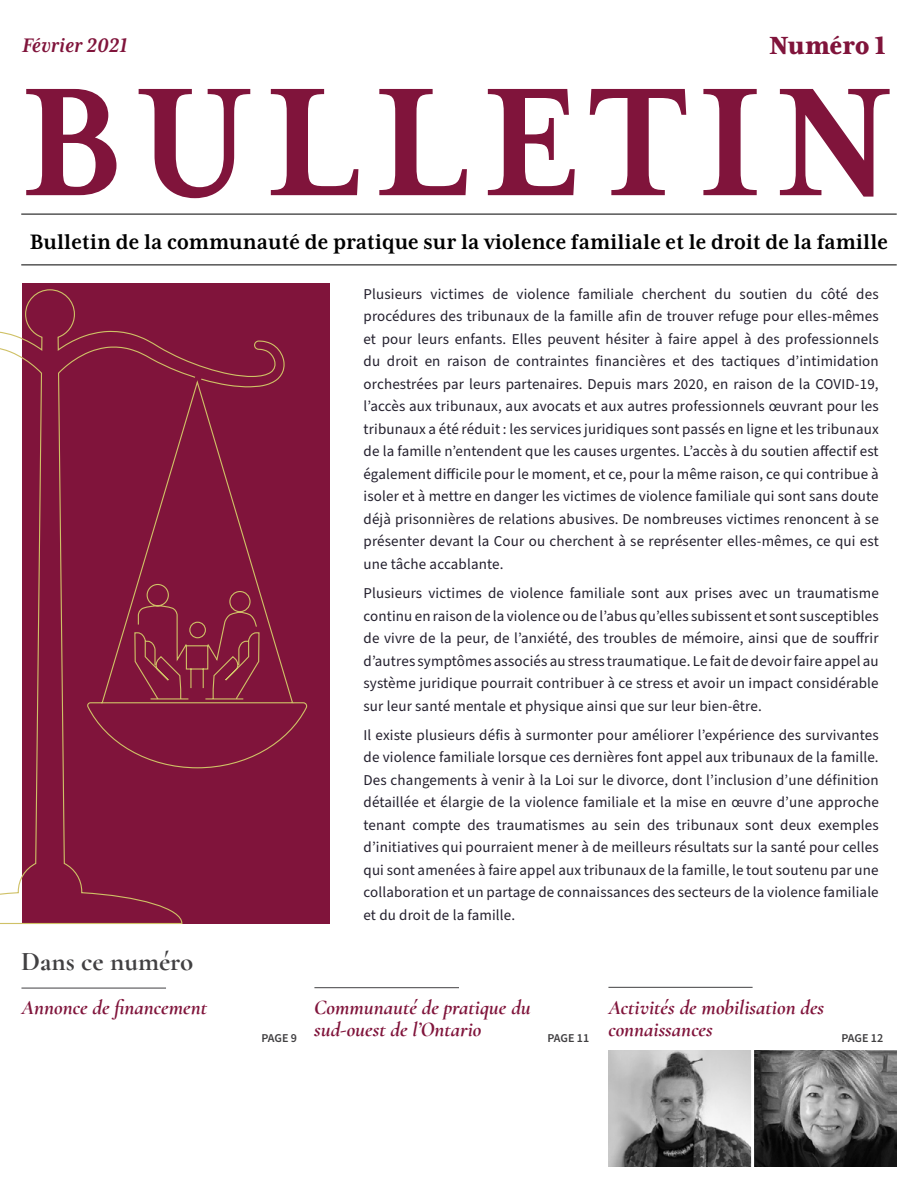
<style>
.page{position:relative;width:918px;height:1188px;background:#fff}
.page>*{position:absolute;margin:0;border:0;box-sizing:border-box;transform-origin:0 0}
.Cover_Heading_-_H1{font:700 177px "Mrs Eaves XL Serif Nar OT";letter-spacing:.075em;color:#80143b}
.Cover_Bulletin___-_P{font:800 28.5px "Mrs Eaves XL Serif Nar OT";color:#80143b}
.Cover_Heading_-_H3{font:700 27px "Cormorant Garamond";color:#414042}
.Cover_Heading_-_H2{font:700 24px "Mrs Eaves XL Serif Nar OT";color:#000}
.Cover_Date___-_P{font:italic 700 22.5px "Mrs Eaves XL Serif Nar OT";letter-spacing:.01em;color:#80143b}
.Cover_Heading_-_H4{font:italic 700 21px/22.5px "Cormorant Garamond";color:#80143b}
.Paragraph_01{font:15px/22.5px "Source Sans Pro";letter-spacing:.01em;color:#231f2d;text-align:justify}
.Cover_Page___-_P{font:600 12px "Source Sans Pro";letter-spacing:-.01em;color:#414042}
</style>
<div class="page">
<hr style="left:21px;top:214px;width:876px;height:1px;background:#000">
<hr style="left:21px;top:265px;width:876px;height:1px;background:#000">
<hr style="left:21px;top:988px;width:145px;height:1px;background:#414042">
<hr style="left:314px;top:987px;width:145px;height:1px;background:#414042">
<hr style="left:608px;top:987px;width:145px;height:1px;background:#414042">
<div style="left:22px;top:284px;width:308px;height:640px;background:#80143b"></div>
<img style="left:608px;top:1050px;width:289px;height:117px">
<hr style="left:751px;top:1045px;width:3px;height:130px;background:#fff">
<svg style="left:0;top:289px;width:285px;height:635px"></svg>
<svg style="left:193px;top:374px;width:9px;height:4px"></svg>
<svg style="left:87px;top:378px;width:221px;height:391px"></svg>
<p class="Cover_Date___-_P" style="left:22px;top:33px;width:107px">Février 2021</p>
<p class="Cover_Bulletin___-_P" style="left:769px;top:30px;width:118px">Numéro 1</p>
<h1 class="Cover_Heading_-_H1" style="left:21px;top:44px;width:873px">BULLETIN</h1>
<h2 class="Cover_Heading_-_H2" style="left:30px;top:229px;width:860px">Bulletin de la communauté de pratique sur la violence familiale et le droit de la famille</h2>
<p class="Paragraph_01" style="left:364px;top:283px;width:517px">Plusieurs victimes de violence familiale cherchent du soutien du côté des procédures des tribunaux de la famille afin de trouver refuge pour elles-mêmes et pour leurs enfants. Elles peuvent hésiter à faire appel à des professionnels du droit en raison de contraintes financières et des tactiques d’intimidation orchestrées par leurs partenaires. Depuis mars 2020, en raison de la COVID-19, l’accès aux tribunaux, aux avocats et aux autres professionnels œuvrant pour les tribunaux a été réduit : les services juridiques sont passés en ligne et les tribunaux de la famille n’entendent que les causes urgentes. L’accès à du soutien affectif est également difficile pour le moment, et ce, pour la même raison, ce qui contribue à isoler et à mettre en danger les victimes de violence familiale qui sont sans doute déjà prisonnières de relations abusives. De nombreuses victimes renoncent à se présenter devant la Cour ou cherchent à se représenter elles-mêmes, ce qui est une tâche accablante.</p>
<p class="Paragraph_01" style="left:364px;top:582px;width:517px">Plusieurs victimes de violence familiale sont aux prises avec un traumatisme continu en raison de la violence ou de l’abus qu’elles subissent et sont susceptibles de vivre de la peur, de l’anxiété, des troubles de mémoire, ainsi que de souffrir d’autres symptômes associés au stress traumatique. Le fait de devoir faire appel au système juridique pourrait contribuer à ce stress et avoir un impact considérable sur leur santé mentale et physique ainsi que sur leur bien-être.</p>
<p class="Paragraph_01" style="left:364px;top:724px;width:517px">Il existe plusieurs défis à surmonter pour améliorer l’expérience des survivantes de violence familiale lorsque ces dernières font appel aux tribunaux de la famille.<br>Des changements à venir à la Loi sur le divorce, dont l’inclusion d’une définition détaillée et élargie de la violence familiale et la mise en œuvre d’une approche tenant compte des traumatismes au sein des tribunaux sont deux exemples d’initiatives qui pourraient mener à de meilleurs résultats sur la santé pour celles qui sont amenées à faire appel aux tribunaux de la famille, le tout soutenu par une collaboration et un partage de connaissances des secteurs de la violence familiale et du droit de la famille.</p>
<h3 class="Cover_Heading_-_H3" style="left:21px;top:944px;width:174px">Dans ce numéro</h3>
<h4 class="Cover_Heading_-_H4" style="left:21px;top:996px;width:187px">Annonce de financement</h4>
<p class="Cover_Page___-_P" style="left:262px;top:1030px;width:37px">PAGE 9</p>
<h4 class="Cover_Heading_-_H4" style="left:314px;top:996px;width:218px">Communauté de pratique du</h4>
<h4 class="Cover_Heading_-_H4" style="left:314px;top:1018px;width:169px">sud-ouest de l’Ontario</h4>
<h4 class="Cover_Heading_-_H4" style="left:608px;top:996px;width:217px">Activités de mobilisation des connaissances</h4>
<p class="Cover_Page___-_P" style="left:547px;top:1030px;width:43px">PAGE 11</p>
<p class="Cover_Page___-_P" style="left:841px;top:1030px;width:43px">PAGE 12</p>
</div>
